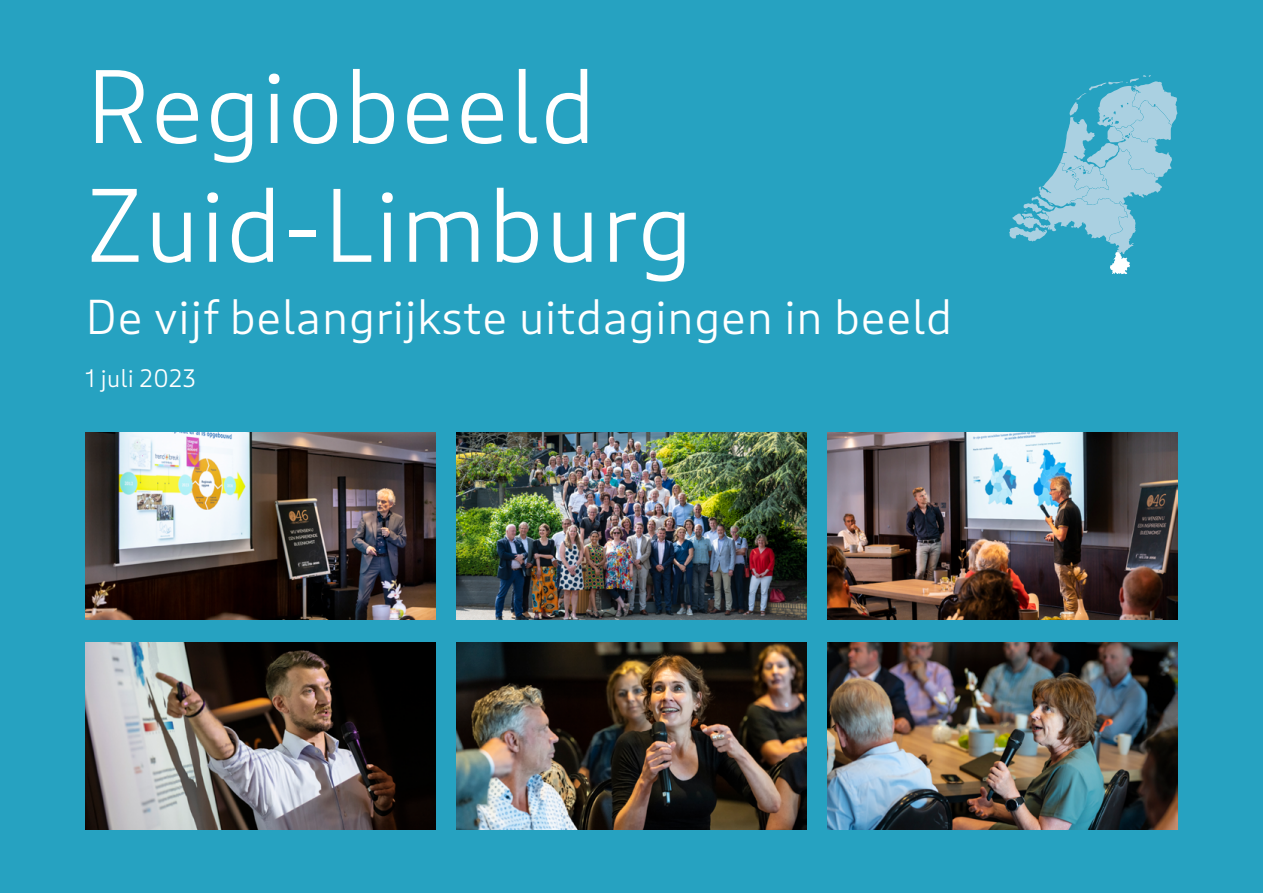
<style>
.page{position:relative;width:1263px;height:893px;background:#26a2c1}
.page>*{position:absolute;margin:0;border:0;box-sizing:border-box;transform-origin:0 0}
.t1{font:300 99px/118.8px "Puffin";color:#fff}
.t2{font:300 46.5px "Puffin";color:#fff}
.t3{font:300 24px "Puffin";color:#fff}
</style>
<div class="page">
<img style="left:85px;top:433px;width:350px;height:187px">
<img style="left:828px;top:433px;width:350px;height:187px">
<img style="left:85px;top:642px;width:350px;height:187px">
<img style="left:456px;top:642px;width:350px;height:187px">
<img style="left:828px;top:642px;width:350px;height:187px">
<img style="left:456px;top:433px;width:350px;height:187px">
<svg style="left:1009px;top:75px;width:168px;height:199px"></svg>
<h1 class="t1" style="left:85px;top:51px;width:610px">Regiobeeld<br>Zuid-Limburg</h1>
<p class="t2" style="left:85px;top:290px;width:869px">De vijf belangrijkste uitdagingen in beeld</p>
<p class="t3" style="left:85px;top:365px;width:113px">1 juli 2023</p>
</div>
